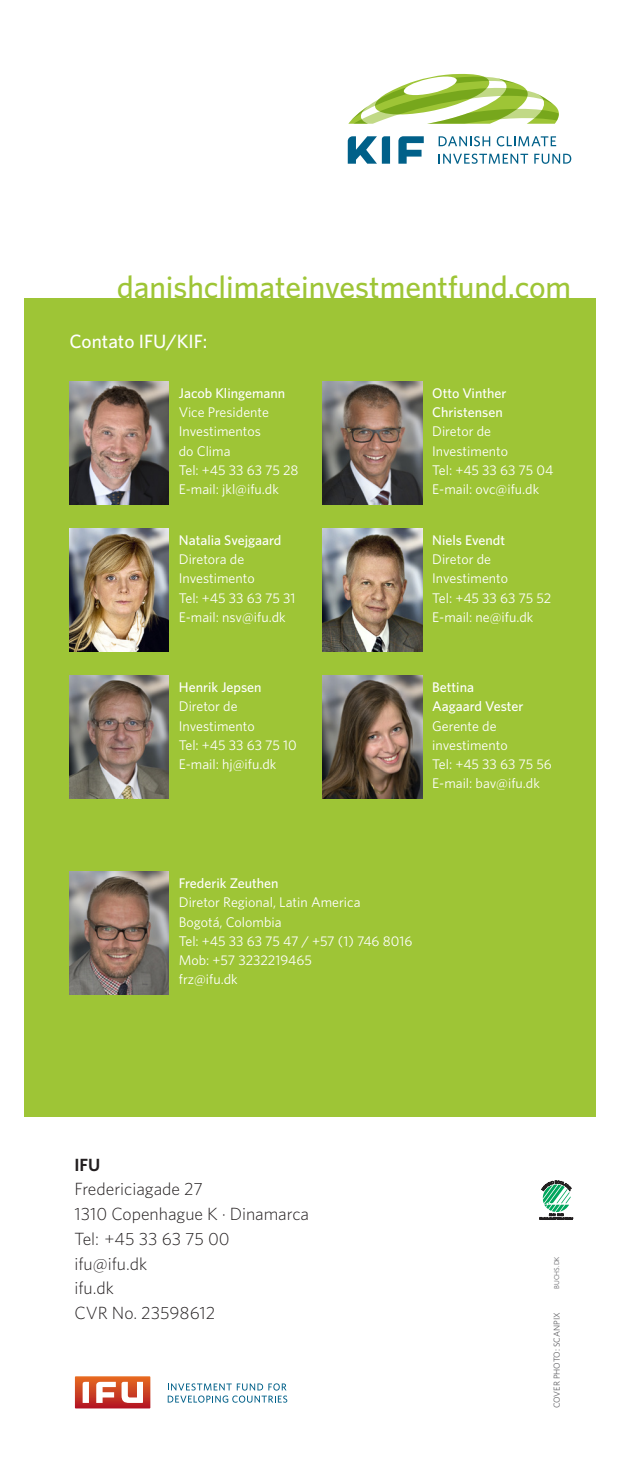
<style>
.page{position:relative;width:621px;height:1474px;background:#fff}
.page>*{position:absolute;margin:0;border:0;box-sizing:border-box;transform-origin:0 0}
.t1{font:500 31.5px "Whitney";color:#9ec536}
.t2{font:500 19.25px "Whitney";color:#fff}
.t3{font:300 17.68px/24.7px "Whitney";color:#231f20}
.t4{font:600 17.68px "Whitney";color:#231f20}
.t5{font:14px/19.2px "Whitney";color:#fff}
.t6{font:500 14px/19.2px "Whitney";color:#fff}
.t7{font:8.75px "Whitney";color:#636366}
.t8{font:7px "Whitney";color:#636366}
</style>
<div class="page">
<div style="left:25px;top:298px;width:570px;height:818px;background:#9ec536"></div>
<svg style="left:75px;top:1376px;width:75px;height:32px"></svg>
<svg style="left:167px;top:1383px;width:120px;height:19px"></svg>
<svg style="left:438px;top:136px;width:52px;height:10px"></svg>
<svg style="left:496px;top:136px;width:59px;height:10px"></svg>
<svg style="left:438px;top:154px;width:89px;height:10px"></svg>
<svg style="left:534px;top:154px;width:36px;height:10px"></svg>
<svg style="left:398px;top:136px;width:25px;height:28px"></svg>
<svg style="left:347px;top:136px;width:42px;height:28px"></svg>
<svg style="left:348px;top:74px;width:210px;height:50px"></svg>
<svg style="left:539px;top:1180px;width:33px;height:39px"></svg>
<img style="left:69px;top:382px;width:100px;height:122px">
<img style="left:69px;top:528px;width:100px;height:123px">
<img style="left:322px;top:676px;width:100px;height:122px">
<img style="left:322px;top:382px;width:100px;height:122px">
<img style="left:69px;top:872px;width:100px;height:122px">
<img style="left:322px;top:528px;width:100px;height:123px">
<img style="left:69px;top:676px;width:100px;height:122px">
<h1 class="t1" style="left:117px;top:266px;width:455px">danishclimateinvestmentfund.com</h1>
<h2 class="t2" style="left:69px;top:328px;width:139px">Contato IFU/KIF:</h2>
<p class="t6" style="left:179px;top:383px;width:108px">Jacob Klingemann</p>
<p class="t5" style="left:179px;top:402px;width:121px">Vice Presidente<br>Investimentos<br>do Clima<br>Tel: +45 33 63 75 28<br>E-mail: jkl@ifu.dk</p>
<p class="t6" style="left:179px;top:530px;width:104px">Natalia Svejgaard</p>
<p class="t5" style="left:179px;top:549px;width:118px">Diretora de<br>Investimento<br>Tel: +45 33 63 75 31<br>E-mail: nsv@ifu.dk</p>
<p class="t6" style="left:179px;top:677px;width:84px">Henrik Jepsen</p>
<p class="t5" style="left:179px;top:696px;width:119px">Diretor de<br>Investimento<br>Tel: +45 33 63 75 10<br>E-mail: hj@ifu.dk</p>
<p class="t6" style="left:432px;top:383px;width:76px">Otto Vinther<br>Christensen</p>
<p class="t5" style="left:432px;top:421px;width:123px">Diretor de<br>Investimento<br>Tel: +45 33 63 75 04<br>E-mail: ovc@ifu.dk</p>
<p class="t6" style="left:432px;top:530px;width:74px">Niels Evendt</p>
<p class="t5" style="left:432px;top:549px;width:121px">Diretor de<br>Investimento<br>Tel: +45 33 63 75 52<br>E-mail: ne@ifu.dk</p>
<p class="t6" style="left:432px;top:677px;width:93px">Bettina<br>Aagaard Vester</p>
<p class="t5" style="left:432px;top:715px;width:121px">Gerente de investimento<br>Tel: +45 33 63 75 56<br>E-mail: bav@ifu.dk</p>
<p class="t6" style="left:179px;top:873px;width:101px">Frederik Zeuthen</p>
<p class="t5" style="left:179px;top:892px;width:235px">Diretor Regional, Latin America<br>Bogotá, Colombia<br>Tel: +45 33 63 75 47 / +57 (1) 746 8016<br>Mob: +57 3232219465<br>frz@ifu.dk</p>
<p class="t4" style="left:74px;top:1152px;width:27px">IFU</p>
<p class="t3" style="left:74px;top:1176px;width:236px">Fredericiagade 27<br>1310 Copenhague K · Dinamarca<br>Tel: +45 33 63 75 00<br>ifu@ifu.dk<br>ifu.dk<br>CVR No. 23598612</p>
<p class="t8" style="left:551px;top:1288px;width:34px;rotate:-90deg">BUCHS.DK</p>
<p class="t7" style="left:550px;top:1408px;width:97px;rotate:-90deg">COVER PHOTO: SCANPIX</p>
</div>
